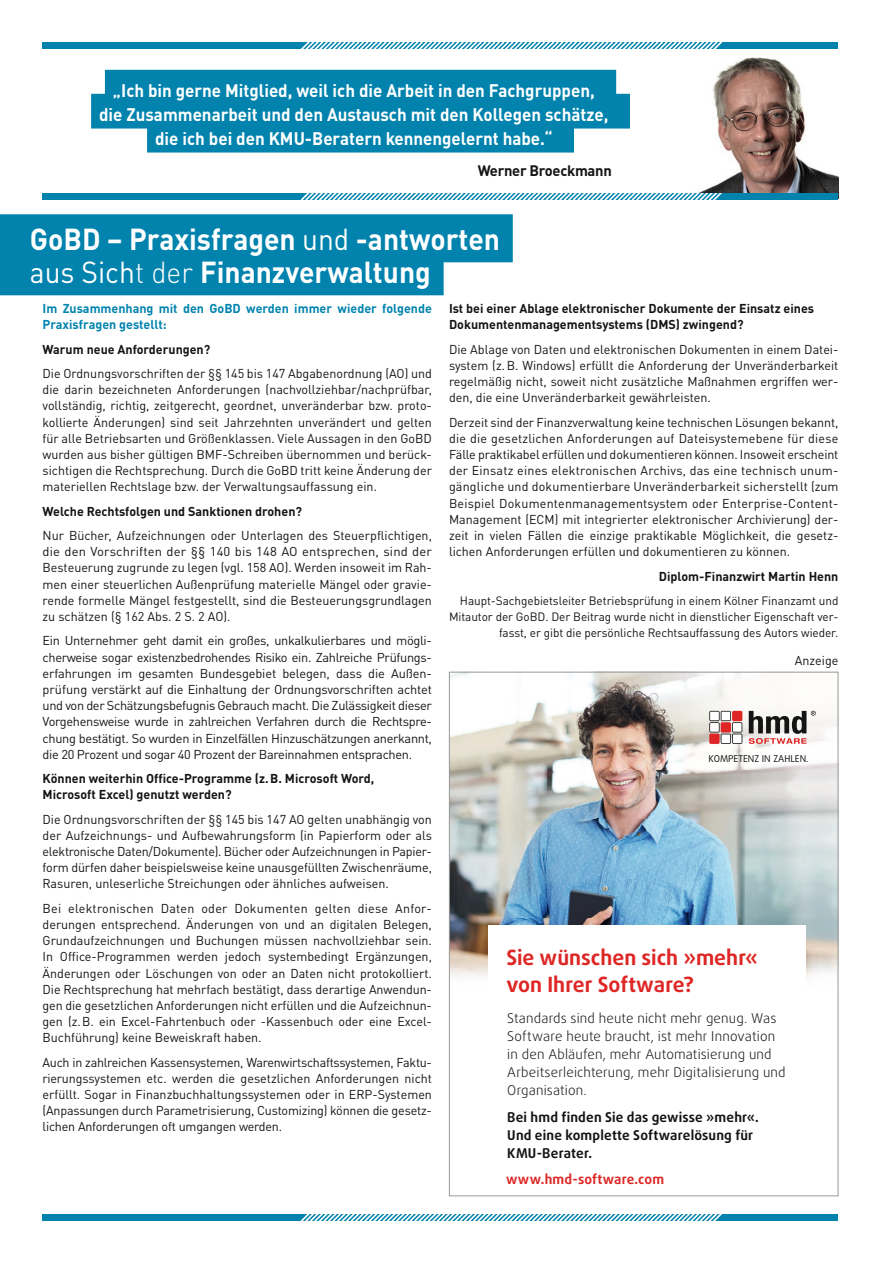
<style>
.page{position:relative;width:881px;height:1263px;background:#fff}
.page>*{position:absolute;margin:0;border:0;box-sizing:border-box;transform-origin:0 0}
.t1{font:700 30px/33px "DINOT";color:#fff;scale:.94 1}
.t2{font:700 21px/27px "Daxline OT";color:#de2625}
.t3{font:700 18px/24px "DINOT";color:#fff;text-align:center;scale:.94 1}
.t4{font:700 15px "DINOT";letter-spacing:-.02em;color:#131413}
.t5{font:300 13.5px/18px "Daxline OT";letter-spacing:.01em;color:#131413}
.t6{font:700 13.5px/18px "Daxline OT";letter-spacing:.015em;color:#131413}
.t7{font:700 13.5px "Daxline OT";letter-spacing:.015em;color:#de2625}
.t8{font:12.75px/16.2px "DINOT";color:#131413;text-align:justify}
.t9{font:700 12.75px/16.2px "DINOT";color:#131413}
.t10{font:700 12.75px/16.2px "DINOT";color:#0183ae}
.t11{font:12px/16.2px "DINOT";letter-spacing:-.005em;color:#131413;text-align:right}
.t12{font:9.45px "Daxline OT";color:#131413}
.s1{font-weight:400}
.s2{font-weight:300}
</style>
<div class="page">
<div style="left:43px;top:43px;width:795px;height:6px;background:#0183ae"></div>
<svg style="left:301px;top:43px;width:421px;height:6px"></svg>
<div style="left:43px;top:1214px;width:795px;height:6px;background:#0183ae"></div>
<svg style="left:301px;top:1214px;width:421px;height:6px"></svg>
<img style="left:698px;top:57px;width:140px;height:136px">
<div style="left:105px;top:70px;width:511px;height:35px;background:#0183ae"></div>
<div style="left:91px;top:94px;width:538px;height:35px;background:#0183ae"></div>
<div style="left:147px;top:118px;width:426px;height:35px;background:#0183ae"></div>
<div style="left:0;top:214px;width:512px;height:48px;background:#0183ae"></div>
<div style="left:0;top:247px;width:443px;height:48px;background:#0183ae"></div>
<img style="left:451px;top:674px;width:385px;height:304px">
<div style="left:488px;top:925px;width:317px;height:271px;background:#fff"></div>
<svg style="left:709px;top:711px;width:33px;height:33px"></svg>
<svg style="left:748px;top:711px;width:67px;height:33px"></svg>
<div style="left:43px;top:193px;width:795px;height:6px;background:#0183ae"></div>
<svg style="left:301px;top:193px;width:421px;height:6px"></svg>
<h3 class="t3" style="left:99px;top:78px;width:543px">„Ich bin gerne Mitglied, weil ich die Arbeit in den Fachgruppen, die Zusammenarbeit und den Austausch mit den Kollegen schätze, die ich bei den KMU-Beratern kennengelernt habe.“</h3>
<p class="t4" style="left:477px;top:161px;width:135px">Werner Broeckmann</p>
<h1 class="t1" style="left:30px;top:222px;width:501px">GoBD – Praxisfragen <span class="s1">und</span> -antworten <span class="s1">aus Sich</span><span class="s2">t der</span> Finanzverwaltung</h1>
<p class="t10" style="left:43px;top:300px;width:391px">Im Zusammenhang mit den GoBD werden immer wieder folgende<br>Praxisfragen gestellt:</p>
<p class="t9" style="left:43px;top:341px;width:169px">Warum neue Anforderungen?</p>
<p class="t8" style="left:43px;top:365px;width:391px">Die Ordnungsvorschriften der §§ 145 bis 147 Abgabenordnung (AO) und die darin bezeichneten Anforderungen (nachvollziehbar/nachprüfbar, vollständig, richtig, zeitgerecht, geordnet, unveränderbar bzw. proto&shy;kollierte Änderungen) sind seit Jahrzehnten unverändert und gelten für alle Betriebsarten und Größenklassen. Viele Aussagen in den GoBD wurden aus bisher gültigen BMF-Schreiben übernommen und berück&shy;sichtigen die Rechtsprechung. Durch die GoBD tritt keine Änderung der materiellen Rechtslage bzw. der Verwaltungsauffassung ein.</p>
<p class="t9" style="left:43px;top:503px;width:261px">Welche Rechtsfolgen und Sanktionen drohen?</p>
<p class="t8" style="left:43px;top:527px;width:391px">Nur Bücher, Aufzeichnungen oder Unterlagen des Steuerpflichtigen, die den Vorschriften der §§ 140 bis 148 AO entsprechen, sind der Besteuerung zugrunde zu legen (vgl. 158 AO). Werden insoweit im Rah&shy;men einer steuerlichen Außenprüfung materielle Mängel oder gravie&shy;rende formelle Mängel festgestellt, sind die Besteuerungsgrundlagen zu schätzen (§ 162 Abs. 2 S. 2 AO).</p>
<p class="t8" style="left:43px;top:632px;width:391px">Ein Unternehmer geht damit ein großes, unkalkulierbares und mögli&shy;cherweise sogar existenzbedrohendes Risiko ein. Zahlreiche Prüfungs&shy;erfahrungen im gesamten Bundesgebiet belegen, dass die Außen&shy;prüfung verstärkt auf die Einhaltung der Ordnungsvorschriften achtet und von der Schätzungsbefugnis Gebrauch macht. Die Zulässigkeit dieser Vorgehensweise wurde in zahlreichen Verfahren durch die Rechtspre&shy;chung bestätigt. So wurden in Einzelfällen Hinzuschätzungen anerkannt, die 20 Prozent und sogar 40 Prozent der Bareinnahmen entsprachen.</p>
<p class="t9" style="left:43px;top:770px;width:333px">Können weiterhin Office-Programme (z.B. Microsoft Word,<br>Microsoft Excel) genutzt werden?</p>
<p class="t8" style="left:43px;top:811px;width:391px;text-align:left">Die Ordnungsvorschriften der §§ 145 bis 147 AO gelten unabhängig von der Aufzeichnungs- und Aufbewahrungsform (in Papierform oder als elektronische Daten/Dokumente). Bücher oder Aufzeichnungen in Papier&shy;form dürfen daher beispielsweise keine unausgefüllten Zwischenräume, Rasuren, unleserliche Streichungen oder ähnliches aufweisen.</p>
<p class="t8" style="left:43px;top:900px;width:391px">Bei elektronischen Daten oder Dokumenten gelten diese Anfor&shy;derungen entsprechend. Änderungen von und an digitalen Belegen, Grundaufzeichnungen und Buchungen müssen nachvollziehbar sein.<br>In Office-Programmen werden jedoch systembedingt Ergänzungen, Änderungen oder Löschungen von oder an Daten nicht protokolliert.<br>Die Rechtsprechung hat mehrfach bestätigt, dass derartige Anwendun&shy;gen die gesetzlichen Anforderungen nicht erfüllen und die Aufzeichnun&shy;gen (z.B. ein Excel-Fahrtenbuch oder -Kassenbuch oder eine Excel-Buchführung) keine Beweiskraft haben.</p>
<p class="t8" style="left:43px;top:1054px;width:391px">Auch in zahlreichen Kassensystemen, Warenwirtschaftssystemen, Faktu&shy;rierungssystemen etc. werden die gesetzlichen Anforderungen nicht erfüllt. Sogar in Finanzbuchhaltungssystemen oder in ERP-Systemen (Anpassungen durch Parametrisierung, Customizing) können die gesetz&shy;lichen Anforderungen oft umgangen werden.</p>
<p class="t9" style="left:449px;top:300px;width:366px">Ist bei einer Ablage elektronischer Dokumente der Einsatz eines<br>Dokumentenmanagementsystems (DMS) zwingend?</p>
<p class="t8" style="left:449px;top:341px;width:391px">Die Ablage von Daten und elektronischen Dokumenten in einem Datei&shy;system (z.B. Windows) erfüllt die Anforderung der Unveränderbarkeit regelmäßig nicht, soweit nicht zusätzliche Maßnahmen ergriffen wer&shy;den, die eine Unveränderbarkeit gewährleisten.</p>
<p class="t8" style="left:449px;top:414px;width:391px;text-align:left">Derzeit sind der Finanzverwaltung keine technischen Lösungen bekannt, die die gesetzlichen Anforderungen auf Dateisystemebene für diese Fälle praktikabel erfüllen und dokumentieren können. Insoweit erscheint der Einsatz eines elektronischen Archivs, das eine technisch unum&shy;gängliche und dokumentierbare Unveränderbarkeit sicherstellt (zum Beispiel Dokumentenmanagementsystem oder Enterprise-Content-Management (ECM) mit integrierter elektronischer Archivierung) der&shy;zeit in vielen Fällen die einzige praktikable Möglichkeit, die gesetz&shy;lichen Anforderungen erfüllen und dokumentieren zu können.</p>
<p class="t9" style="left:658px;top:567px;width:181px">Diplom-Finanzwirt Martin Henn</p>
<p class="t11" style="left:449px;top:592px;width:391px">Haupt-Sachgebietsleiter Betriebsprüfung in einem Kölner Finanzamt und<br>Mitautor der GoBD. Der Beitrag wurde nicht in dienstlicher Eigenschaft ver&shy;fasst, er gibt die persönliche Rechtsauffassung des Autors wieder.</p>
<p class="t8" style="left:794px;top:652px;width:45px">Anzeige</p>
<p class="t12" style="left:708px;top:752px;width:101px">KOMPETENZ IN ZAHLEN.</p>
<h2 class="t2" style="left:506px;top:944px;width:253px">Sie wünschen sich »mehr« von Ihrer Software?</h2>
<p class="t5" style="left:507px;top:1009px;width:280px">Standards sind heute nicht mehr genug. Was Software heute braucht, ist mehr Innovation in den Abläufen, mehr Automatisierung und Arbeitserleichterung, mehr Digitalisierung und Organisation.</p>
<p class="t6" style="left:507px;top:1108px;width:253px">Bei hmd finden Sie das gewisse »mehr«.<br>Und eine komplette Softwarelösung für<br>KMU-Berater.</p>
<p class="t7" style="left:506px;top:1170px;width:159px">www.hmd-software.com</p>
</div>
